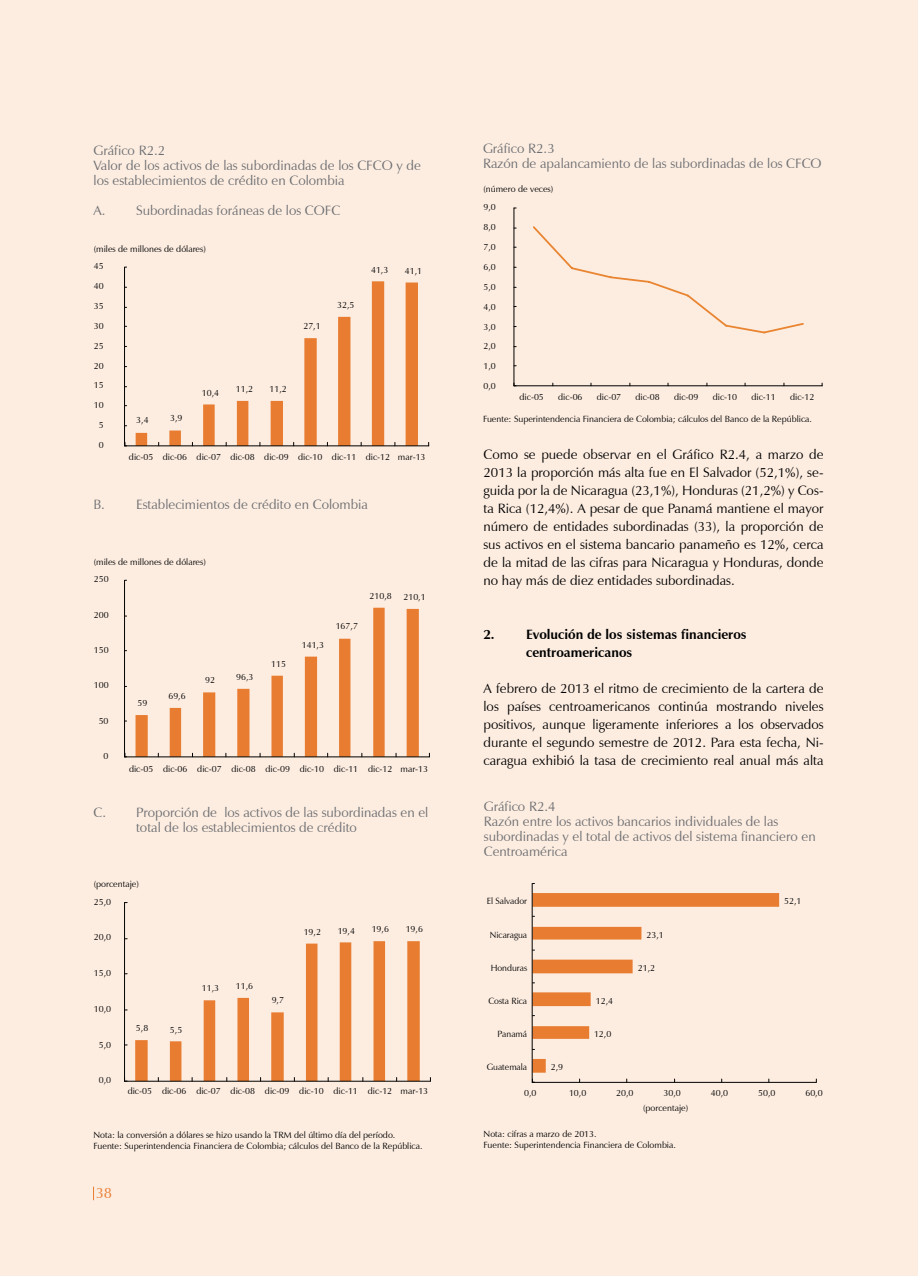
<style>
.page{position:relative;width:918px;height:1276px;background:#fff}
.page>*{position:absolute;margin:0;border:0;box-sizing:border-box;transform-origin:0 0}
.t1{font:15px "Zapf Humanist 601 BT";color:#e87c30}
.t2{font:13.5px/18px "Zapf Humanist 601 BT";color:#000;text-align:justify}
.t3{font:13.5px/15px "Zapf Humanist 601 BT";color:#6d6e71}
.t4{font:700 13.5px/18px "Zapf Humanist 601 BT";color:#000}
.t5{font:9.15px "Zapf Humanist 601 BT";color:#000}
.t6{font:9px/10.8px "Zapf Humanist 601 BT";color:#000}
</style>
<div class="page">
<div style="left:0;top:0;width:917px;height:1276px;background:#fdede1"></div>
<svg style="left:93px;top:1186px;width:1px;height:14px"></svg>
<hr style="left:124px;top:267px;width:1px;height:179px;background:#000">
<hr style="left:125px;top:445px;width:304px;height:1px;background:#000">
<svg style="left:136px;top:281px;width:282px;height:165px"></svg>
<hr style="left:124px;top:580px;width:1px;height:177px;background:#000">
<hr style="left:125px;top:756px;width:305px;height:1px;background:#000">
<svg style="left:136px;top:608px;width:283px;height:149px"></svg>
<hr style="left:124px;top:902px;width:1px;height:179px;background:#000">
<hr style="left:125px;top:1081px;width:305px;height:1px;background:#000">
<svg style="left:135px;top:941px;width:285px;height:140px"></svg>
<hr style="left:514px;top:208px;width:1px;height:178px;background:#000">
<hr style="left:514px;top:385px;width:308px;height:1px;background:#000">
<svg style="left:533px;top:226px;width:271px;height:108px"></svg>
<hr style="left:532px;top:1082px;width:284px;height:1px;background:#000">
<hr style="left:532px;top:883px;width:1px;height:199px;background:#000">
<svg style="left:533px;top:893px;width:246px;height:179px"></svg>
<h2 class="t3" style="left:94px;top:143px;width:329px">Gráfico R2.2<br>Valor de los activos de las subordinadas de los CFCO y de los establecimientos de crédito en Colombia</h2>
<h2 class="t3" style="left:94px;top:203px;width:248px">A. Subordinadas foráneas de los COFC</h2>
<p class="t6" style="left:94px;top:244px;width:114px">(miles de millones de dólares)</p>
<p class="t6" style="left:94px;top:260px;width:11px">45</p>
<p class="t6" style="left:94px;top:280px;width:11px">40</p>
<p class="t6" style="left:94px;top:300px;width:11px">35</p>
<p class="t6" style="left:94px;top:320px;width:11px">30</p>
<p class="t6" style="left:94px;top:340px;width:11px">25</p>
<p class="t6" style="left:94px;top:360px;width:11px">20</p>
<p class="t6" style="left:94px;top:380px;width:11px">15</p>
<p class="t6" style="left:94px;top:400px;width:11px">10</p>
<p class="t6" style="left:99px;top:420px;width:6px">5</p>
<p class="t6" style="left:99px;top:440px;width:6px">0</p>
<p class="t5" style="left:136px;top:415px;width:14px">3,4</p>
<p class="t5" style="left:170px;top:413px;width:14px">3,9</p>
<p class="t5" style="left:202px;top:387px;width:19px">10,4</p>
<p class="t5" style="left:236px;top:384px;width:19px">11,2</p>
<p class="t5" style="left:270px;top:384px;width:19px">11,2</p>
<p class="t5" style="left:303px;top:320px;width:19px">27,1</p>
<p class="t5" style="left:337px;top:299px;width:19px">32,5</p>
<p class="t5" style="left:371px;top:264px;width:19px">41,3</p>
<p class="t5" style="left:405px;top:265px;width:19px">41,1</p>
<p class="t6" style="left:129px;top:451px;width:298px">dic-05 dic-06 dic-07 dic-08 dic-09 dic-10 dic-11 dic-12 mar-13</p>
<h2 class="t3" style="left:94px;top:497px;width:276px">B. Establecimientos de crédito en Colombia</h2>
<p class="t6" style="left:94px;top:556px;width:114px">(miles de millones de dólares)</p>
<p class="t6" style="left:94px;top:574px;width:16px">250</p>
<p class="t6" style="left:94px;top:609px;width:16px">200</p>
<p class="t6" style="left:94px;top:644px;width:16px">150</p>
<p class="t6" style="left:94px;top:680px;width:16px">100</p>
<p class="t6" style="left:99px;top:715px;width:11px">50</p>
<p class="t6" style="left:104px;top:750px;width:6px">0</p>
<p class="t6" style="left:137px;top:698px;width:11px">59</p>
<p class="t6" style="left:168px;top:690px;width:19px">69,6</p>
<p class="t6" style="left:205px;top:674px;width:11px">92</p>
<p class="t6" style="left:236px;top:671px;width:19px">96,3</p>
<p class="t6" style="left:271px;top:658px;width:16px">115</p>
<p class="t6" style="left:302px;top:639px;width:24px">141,3</p>
<p class="t6" style="left:336px;top:621px;width:24px">167,7</p>
<p class="t6" style="left:370px;top:590px;width:24px">210,8</p>
<p class="t6" style="left:404px;top:591px;width:24px">210,1</p>
<p class="t6" style="left:129px;top:763px;width:301px">dic-05 dic-06 dic-07 dic-08 dic-09 dic-10 dic-11 dic-12 mar-13</p>
<h2 class="t3" style="left:136px;top:805px;width:294px;text-indent:-43px">C. Proporción de los activos de las subordinadas en el total de los establecimientos de crédito</h2>
<p class="t6" style="left:94px;top:878px;width:47px">(porcentaje)</p>
<p class="t6" style="left:94px;top:896px;width:19px">25,0</p>
<p class="t6" style="left:94px;top:932px;width:19px">20,0</p>
<p class="t6" style="left:94px;top:967px;width:19px">15,0</p>
<p class="t6" style="left:94px;top:1003px;width:19px">10,0</p>
<p class="t6" style="left:99px;top:1039px;width:14px">5,0</p>
<p class="t6" style="left:99px;top:1074px;width:14px">0,0</p>
<p class="t6" style="left:136px;top:1022px;width:14px">5,8</p>
<p class="t6" style="left:170px;top:1024px;width:14px">5,5</p>
<p class="t6" style="left:202px;top:983px;width:19px">11,3</p>
<p class="t6" style="left:236px;top:980px;width:19px">11,6</p>
<p class="t6" style="left:272px;top:994px;width:14px">9,7</p>
<p class="t6" style="left:304px;top:926px;width:19px">19,2</p>
<p class="t6" style="left:338px;top:925px;width:19px">19,4</p>
<p class="t6" style="left:372px;top:923px;width:19px">19,6</p>
<p class="t6" style="left:406px;top:924px;width:19px">19,6</p>
<p class="t6" style="left:128px;top:1086px;width:302px">dic-05 dic-06 dic-07 dic-08 dic-09 dic-10 dic-11 dic-12 mar-13</p>
<p class="t6" style="left:94px;top:1129px;width:331px">Nota: la conversión a dólares se hizo usando la TRM del último día del período.<br>Fuente: Superintendencia Financiera de Colombia; cálculos del Banco de la República.</p>
<h1 class="t1" style="left:96px;top:1184px;width:18px">38</h1>
<h2 class="t3" style="left:483px;top:141px;width:340px">Gráfico R2.3<br>Razón de apalancamiento de las subordinadas de los CFCO</h2>
<p class="t6" style="left:484px;top:183px;width:71px">(número de veces)</p>
<p class="t6" style="left:484px;top:202px;width:14px">9,0</p>
<p class="t6" style="left:484px;top:222px;width:14px">8,0</p>
<p class="t6" style="left:484px;top:242px;width:14px">7,0</p>
<p class="t6" style="left:484px;top:261px;width:14px">6,0</p>
<p class="t6" style="left:484px;top:281px;width:14px">5,0</p>
<p class="t6" style="left:484px;top:301px;width:14px">4,0</p>
<p class="t6" style="left:484px;top:321px;width:14px">3,0</p>
<p class="t6" style="left:484px;top:341px;width:14px">2,0</p>
<p class="t6" style="left:484px;top:361px;width:14px">1,0</p>
<p class="t6" style="left:484px;top:380px;width:14px">0,0</p>
<p class="t6" style="left:520px;top:391px;width:26px">dic-05</p>
<p class="t6" style="left:558px;top:391px;width:26px">dic-06</p>
<p class="t6" style="left:597px;top:391px;width:26px">dic-07</p>
<p class="t6" style="left:636px;top:391px;width:26px">dic-08</p>
<p class="t6" style="left:674px;top:391px;width:26px">dic-09</p>
<p class="t6" style="left:713px;top:391px;width:26px">dic-10</p>
<p class="t6" style="left:752px;top:391px;width:26px">dic-11</p>
<p class="t6" style="left:790px;top:391px;width:26px">dic-12</p>
<p class="t6" style="left:483px;top:414px;width:331px">Fuente: Superintendencia Financiera de Colombia; cálculos del Banco de la República.</p>
<p class="t2" style="left:484px;top:445px;width:342px">Como se puede observar en el Gráfico R2.4, a marzo de 2013 la proporción más alta fue en El Salvador (52,1%), se&shy;guida por la de Nicaragua (23,1%), Honduras (21,2%) y Cos&shy;ta Rica (12,4%). A pesar de que Panamá mantiene el mayor número de entidades subordinadas (33), la proporción de sus activos en el sistema bancario panameño es 12%, cerca de la mitad de las cifras para Nicaragua y Honduras, donde no hay más de diez entidades subordinadas.</p>
<h2 class="t4" style="left:526px;top:625px;width:222px;text-indent:-43px">2. Evolución de los sistemas financieros centroamericanos</h2>
<p class="t2" style="left:484px;top:679px;width:342px">A febrero de 2013 el ritmo de crecimiento de la cartera de los países centroamericanos continúa mostrando niveles positivos, aunque ligeramente inferiores a los observados durante el segundo semestre de 2012. Para esta fecha, Ni&shy;caragua exhibió la tasa de crecimiento real anual más alta</p>
<h2 class="t3" style="left:484px;top:799px;width:333px">Gráfico R2.4<br>Razón entre los activos bancarios individuales de las subordinadas y el total de activos del sistema financiero en Centroamérica</h2>
<p class="t6" style="left:487px;top:896px;width:42px">El Salvador</p>
<p class="t6" style="left:784px;top:896px;width:19px">52,1</p>
<p class="t6" style="left:490px;top:929px;width:39px">Nicaragua</p>
<p class="t6" style="left:647px;top:929px;width:19px">23,1</p>
<p class="t6" style="left:491px;top:962px;width:38px">Honduras</p>
<p class="t6" style="left:638px;top:962px;width:19px">21,2</p>
<p class="t6" style="left:488px;top:995px;width:40px">Costa Rica</p>
<p class="t6" style="left:596px;top:995px;width:19px">12,4</p>
<p class="t6" style="left:497px;top:1028px;width:31px">Panamá</p>
<p class="t6" style="left:594px;top:1028px;width:19px">12,0</p>
<p class="t6" style="left:487px;top:1061px;width:42px">Guatemala</p>
<p class="t6" style="left:551px;top:1061px;width:14px">2,9</p>
<p class="t6" style="left:524px;top:1087px;width:14px">0,0</p>
<p class="t6" style="left:569px;top:1087px;width:19px">10,0</p>
<p class="t6" style="left:616px;top:1087px;width:19px">20,0</p>
<p class="t6" style="left:664px;top:1087px;width:19px">30,0</p>
<p class="t6" style="left:711px;top:1087px;width:19px">40,0</p>
<p class="t6" style="left:758px;top:1087px;width:19px">50,0</p>
<p class="t6" style="left:805px;top:1087px;width:19px">60,0</p>
<p class="t6" style="left:643px;top:1102px;width:47px">(porcentaje)</p>
<p class="t6" style="left:484px;top:1128px;width:194px">Nota: cifras a marzo de 2013.<br>Fuente: Superintendencia Financiera de Colombia.</p>
</div>
